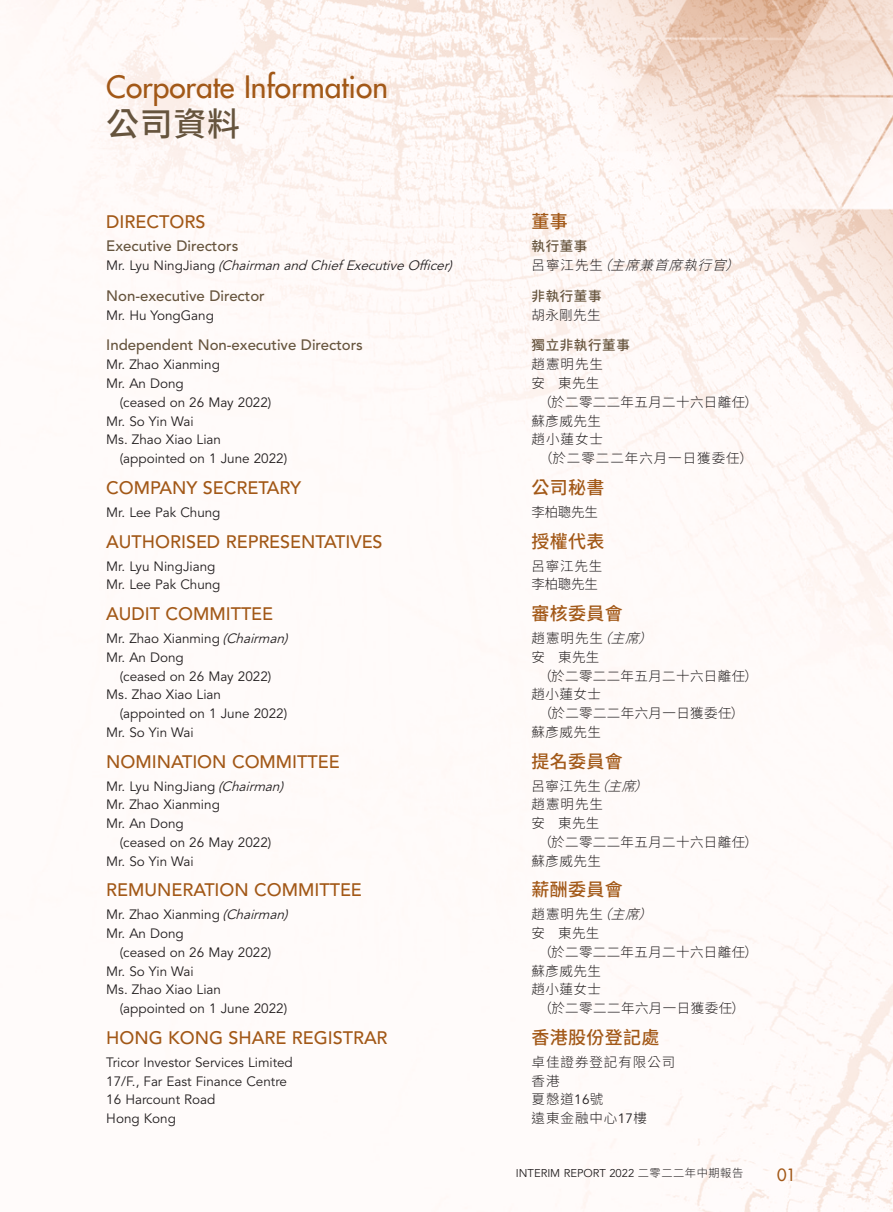
<style>
.page{position:relative;width:893px;height:1212px;background:#fff}
.page>*{position:absolute;margin:0;border:0;box-sizing:border-box;transform-origin:0 0}
.t1{font:500 33px "Source Han Sans TC";color:#66543d}
.t2{font:500 30px "Futura Std";color:#a25817}
.Heading_1{font:500 18px "Avenir LT Std";color:#a25817}
.C_Heading_1{font:500 18px "Source Han Sans TC";letter-spacing:.02em;color:#a25817}
.t3{font:500 16.5px "Futura Std";color:#a25817}
.Heading_2{font:500 15px "Avenir LT Std";color:#66543d}
.Body_Text{font:13.5px "Avenir LT Std";color:#231f20}
.C_Body_Text{font:300 13.5px "Source Han Sans TC";letter-spacing:.035em;color:#231f20}
.Body_Text-2{font:italic 13.5px "Avenir LT Std";color:#231f20}
.C_Body_Text-2{font:300 13.5px "Source Han Sans TC";letter-spacing:.075em;color:#231f20}
.C_Heading_2{font:500 13.5px "Source Han Sans TC";letter-spacing:.05em;color:#66543d}
.C_Body_Text-3{font:italic 300 13.5px "Source Han Sans TC";color:#231f20}
.t4{font:11.25px "Avenir LT Std";color:#231f20}
.s1{font-style:normal}
.s2{font-style:italic}
.s3{font-family:"Avenir LT Std";font-weight:400}
.s4{font-family:"Source Han Sans TC";font-weight:300}
</style>
<div class="page">
<img style="left:33px;top:0;width:860px;height:1212px">
<h2 class="t2" style="left:106px;top:68px;width:283px">Corporate Information</h2>
<h1 class="t1" style="left:106px;top:106px;width:135px">公司資料</h1>
<p class="Heading_1" style="left:106px;top:212px;width:101px">DIRECTORS</p>
<p class="Heading_2" style="left:106px;top:238px;width:134px">Executive Directors</p>
<p class="Body_Text-2" style="left:106px;top:258px;width:351px"><span class="s1">M r. Ly u N i n g J i a n g</span> (Chairmanand Chief ExecutiveOfficer)</p>
<p class="Heading_2" style="left:106px;top:287px;width:160px">Non-executive Director</p>
<p class="Body_Text" style="left:106px;top:307px;width:109px">Mr. Hu YongGang</p>
<p class="Heading_2" style="left:106px;top:337px;width:258px">Independent Non-executive Directors</p>
<p class="Body_Text" style="left:106px;top:357px;width:115px">Mr. Zhao Xianming</p>
<p class="Body_Text" style="left:106px;top:376px;width:79px">Mr. An Dong</p>
<p class="Body_Text" style="left:120px;top:394px;width:153px">(ceased on 26 May 2022)</p>
<p class="Body_Text" style="left:106px;top:413px;width:89px">Mr. So Yin Wai</p>
<p class="Body_Text" style="left:106px;top:432px;width:116px">Ms. Zhao Xiao Lian</p>
<p class="Body_Text" style="left:120px;top:451px;width:169px">(appointed on 1 June 2022)</p>
<p class="Heading_1" style="left:106px;top:477px;width:196px">COMPANY SECRETARY</p>
<p class="Body_Text" style="left:106px;top:504px;width:116px">Mr. Lee Pak Chung</p>
<p class="Heading_1" style="left:106px;top:531px;width:278px">AUTHORISED REPRESENTATIVES</p>
<p class="Body_Text" style="left:106px;top:558px;width:111px">Mr. Lyu NingJiang</p>
<p class="Body_Text" style="left:106px;top:577px;width:116px">Mr. Lee Pak Chung</p>
<p class="Heading_1" style="left:106px;top:603px;width:168px">AUDIT COMMITTEE</p>
<p class="Body_Text" style="left:106px;top:631px;width:187px">Mr. Zhao Xianming <span class="s2">(Chairman)</span></p>
<p class="Body_Text" style="left:106px;top:649px;width:79px">Mr. An Dong</p>
<p class="Body_Text" style="left:120px;top:668px;width:153px">(ceased on 26 May 2022)</p>
<p class="Body_Text" style="left:106px;top:687px;width:116px">Ms. Zhao Xiao Lian</p>
<p class="Body_Text" style="left:120px;top:706px;width:169px">(appointed on 1 June 2022)</p>
<p class="Body_Text" style="left:106px;top:724px;width:89px">Mr. So Yin Wai</p>
<p class="Heading_1" style="left:106px;top:751px;width:235px">NOMINATION COMMITTEE</p>
<p class="Body_Text" style="left:106px;top:778px;width:182px">Mr. Lyu NingJiang <span class="s2">(Chairman)</span></p>
<p class="Body_Text" style="left:106px;top:797px;width:115px">Mr. Zhao Xianming</p>
<p class="Body_Text" style="left:106px;top:816px;width:79px">Mr. An Dong</p>
<p class="Body_Text" style="left:120px;top:834px;width:153px">(ceased on 26 May 2022)</p>
<p class="Body_Text" style="left:106px;top:853px;width:89px">Mr. So Yin Wai</p>
<p class="Heading_1" style="left:106px;top:880px;width:257px">REMUNERATION COMMITTEE</p>
<p class="Body_Text" style="left:106px;top:907px;width:187px">Mr. Zhao Xianming <span class="s2">(Chairman)</span></p>
<p class="Body_Text" style="left:106px;top:926px;width:79px">Mr. An Dong</p>
<p class="Body_Text" style="left:120px;top:944px;width:153px">(ceased on 26 May 2022)</p>
<p class="Body_Text" style="left:106px;top:963px;width:89px">Mr. So Yin Wai</p>
<p class="Body_Text" style="left:106px;top:982px;width:116px">Ms. Zhao Xiao Lian</p>
<p class="Body_Text" style="left:120px;top:1001px;width:169px">(appointed on 1 June 2022)</p>
<p class="Heading_1" style="left:106px;top:1027px;width:283px">HONG KONG SHARE REGISTRAR</p>
<p class="Body_Text" style="left:106px;top:1054px;width:188px">Tricor Investor Services Limited</p>
<p class="Body_Text" style="left:106px;top:1073px;width:182px">17/F., Far East Finance Centre</p>
<p class="Body_Text" style="left:106px;top:1092px;width:111px">16 Harcount Road</p>
<p class="Body_Text" style="left:106px;top:1111px;width:71px">Hong Kong</p>
<p class="C_Heading_1" style="left:531px;top:212px;width:38px">董事</p>
<p class="C_Heading_2" style="left:531px;top:239px;width:57px">執行董事</p>
<p class="C_Body_Text-3" style="left:531px;top:258px;width:219px"><span class="s1">呂寧江先生</span>（主席兼首席執行官）</p>
<p class="C_Heading_2" style="left:531px;top:288px;width:72px">非執行董事</p>
<p class="C_Body_Text" style="left:531px;top:307px;width:71px">胡永剛先生</p>
<p class="C_Heading_2" style="left:531px;top:338px;width:100px">獨立非執行董事</p>
<p class="C_Body_Text" style="left:531px;top:357px;width:73px">趙憲明先生</p>
<p class="C_Body_Text" style="left:531px;top:375px;width:69px">安　東先生</p>
<p class="C_Body_Text" style="left:531px;top:394px;width:228px">　（於二零二二年五月二十六日離任）</p>
<p class="C_Body_Text" style="left:531px;top:413px;width:71px">蘇彥威先生</p>
<p class="C_Body_Text" style="left:531px;top:432px;width:73px">趙小蓮女士</p>
<p class="C_Body_Text-2" style="left:531px;top:450px;width:223px">　（於二零二二年六月一日獲委任）</p>
<p class="C_Heading_1" style="left:531px;top:477px;width:74px">公司秘書</p>
<p class="C_Body_Text" style="left:531px;top:504px;width:68px">李柏聰先生</p>
<p class="C_Heading_1" style="left:531px;top:531px;width:74px">授權代表</p>
<p class="C_Body_Text" style="left:531px;top:558px;width:72px">呂寧江先生</p>
<p class="C_Body_Text" style="left:531px;top:577px;width:68px">李柏聰先生</p>
<p class="C_Heading_1" style="left:531px;top:603px;width:93px">審核委員會</p>
<p class="C_Body_Text" style="left:531px;top:630px;width:132px">趙憲明先生<span class="s2">（主席）</span></p>
<p class="C_Body_Text" style="left:531px;top:649px;width:69px">安　東先生</p>
<p class="C_Body_Text" style="left:531px;top:668px;width:228px">　（於二零二二年五月二十六日離任）</p>
<p class="C_Body_Text" style="left:531px;top:687px;width:71px">趙小蓮女士</p>
<p class="C_Body_Text" style="left:531px;top:705px;width:214px">　（於二零二二年六月一日獲委任）</p>
<p class="C_Body_Text" style="left:531px;top:724px;width:71px">蘇彥威先生</p>
<p class="C_Heading_1" style="left:531px;top:751px;width:93px">提名委員會</p>
<p class="C_Body_Text" style="left:531px;top:778px;width:128px">呂寧江先生<span class="s2">（主席）</span></p>
<p class="C_Body_Text" style="left:531px;top:797px;width:73px">趙憲明先生</p>
<p class="C_Body_Text" style="left:531px;top:815px;width:69px">安　東先生</p>
<p class="C_Body_Text" style="left:531px;top:834px;width:228px">　（於二零二二年五月二十六日離任）</p>
<p class="C_Body_Text" style="left:531px;top:853px;width:71px">蘇彥威先生</p>
<p class="C_Heading_1" style="left:531px;top:879px;width:93px">薪酬委員會</p>
<p class="C_Body_Text" style="left:531px;top:907px;width:132px">趙憲明先生<span class="s2">（主席）</span></p>
<p class="C_Body_Text" style="left:531px;top:925px;width:69px">安　東先生</p>
<p class="C_Body_Text" style="left:531px;top:944px;width:228px">　（於二零二二年五月二十六日離任）</p>
<p class="C_Body_Text" style="left:531px;top:963px;width:71px">蘇彥威先生</p>
<p class="C_Body_Text" style="left:531px;top:982px;width:71px">趙小蓮女士</p>
<p class="C_Body_Text" style="left:531px;top:1000px;width:215px">　（於二零二二年六月一日獲委任）</p>
<p class="C_Heading_1" style="left:531px;top:1027px;width:129px">香港股份登記處</p>
<p class="C_Body_Text-2" style="left:531px;top:1054px;width:145px">卓佳證券登記有限公司</p>
<p class="C_Body_Text" style="left:531px;top:1073px;width:29px">香港</p>
<p class="C_Body_Text" style="left:531px;top:1092px;width:73px">夏慤道<span class="s3">16</span>號</p>
<p class="C_Body_Text" style="left:531px;top:1110px;width:117px">遠東金融中心<span class="s3">17</span>樓</p>
<p class="t4" style="left:516px;top:1167px;width:229px">INTERIM REPORT 2022 <span class="s4">二零二二年中期報告</span></p>
<p class="t3" style="left:777px;top:1164px;width:20px">01</p>
</div>
